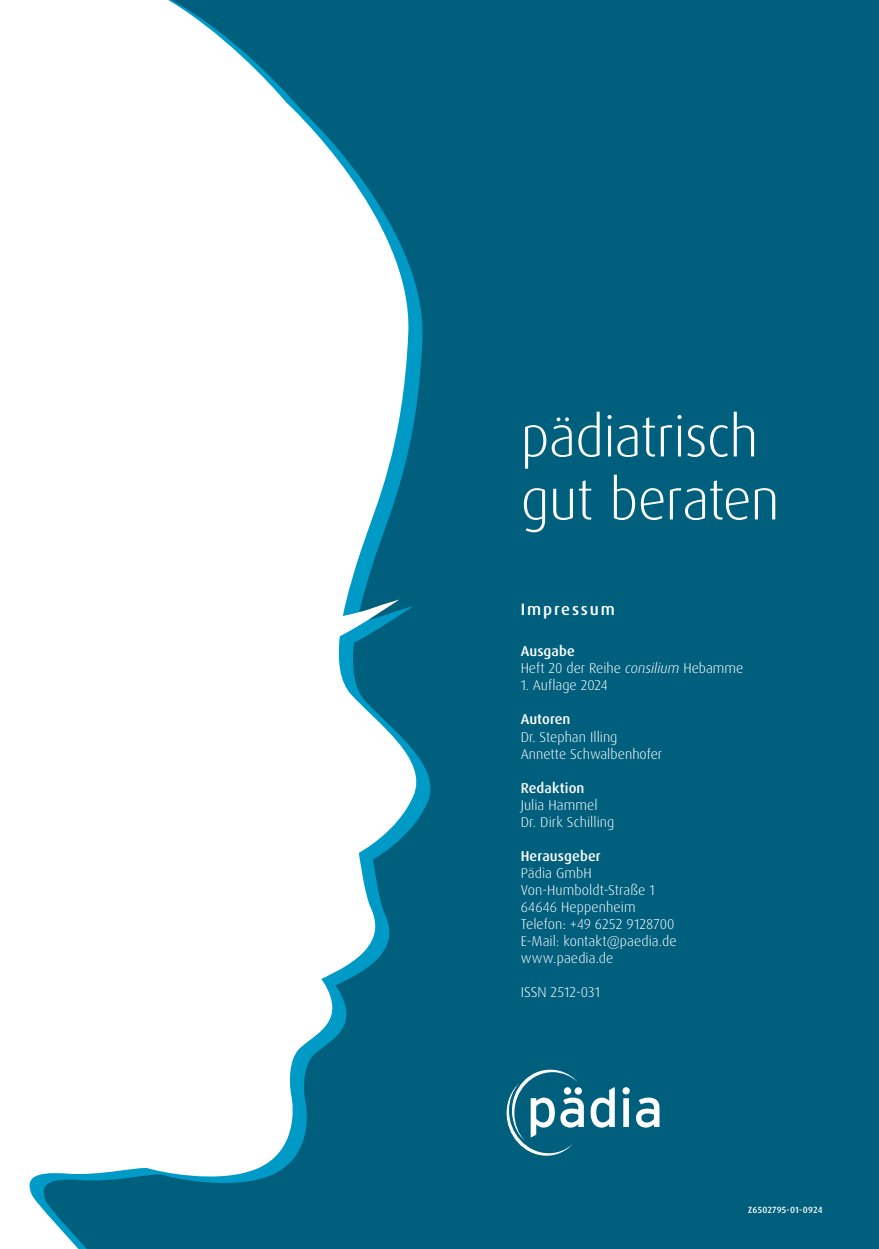
<style>
.page{position:relative;width:879px;height:1249px;background:#fff}
.page>*{position:absolute;margin:0;border:0;box-sizing:border-box;transform-origin:0 0}
.t1{font:300 57px/63px "Dax OT";letter-spacing:-.015em;color:#fff}
.t2{font:500 16.5px "Dax OT";letter-spacing:.11em;color:#fff}
.t3{font:300 14.25px/17px "Dax OT";color:#fff}
.t4{font:500 14.25px "Dax OT";letter-spacing:.01em;color:#fff}
.t5{font:500 9px "Dax OT";letter-spacing:.02em;color:#fff}
.s1{font-weight:500}
.s2{font-style:italic}
</style>
<div class="page">
<div style="left:0;top:0;width:878px;height:1248px;background:#005f7d"></div>
<svg style="left:0;top:0;width:429px;height:1248px;fill:#fff"></svg>
<svg style="left:506px;top:1069px;width:153px;height:86px"></svg>
<h1 class="t1" style="left:520px;top:406px;width:260px">pädiatrisch gut beraten</h1>
<p class="t2" style="left:520px;top:599px;width:96px">Impressum</p>
<p class="t3" style="left:520px;top:643px;width:224px"><span class="s1">Ausgabe<br></span>Heft 20 der Reihe <span class="s2">consilium</span> Hebamme</p>
<p class="t3" style="left:520px;top:677px;width:88px">1. Auflage 2024</p>
<p class="t4" style="left:520px;top:710px;width:51px">Autoren</p>
<p class="t3" style="left:520px;top:728px;width:143px">Dr. Stephan Illing<br>Annette Schwalbenhofer</p>
<p class="t4" style="left:520px;top:778px;width:65px">Redaktion</p>
<p class="t3" style="left:520px;top:796px;width:95px">Julia Hammel<br>Dr. Dirk Schilling</p>
<p class="t4" style="left:520px;top:846px;width:81px">Herausgeber</p>
<p class="t3" style="left:520px;top:864px;width:157px">Pädia GmbH<br>Von-Humboldt-Straße 1<br>64646 Heppenheim<br>Telefon: +49 6252 9128700<br>E-Mail: kontakt@paedia.de www.paedia.de</p>
<p class="t3" style="left:520px;top:983px;width:81px">ISSN 2512-031</p>
<p class="t5" style="left:748px;top:1203px;width:76px">Z6502795-01-0924</p>
</div>
